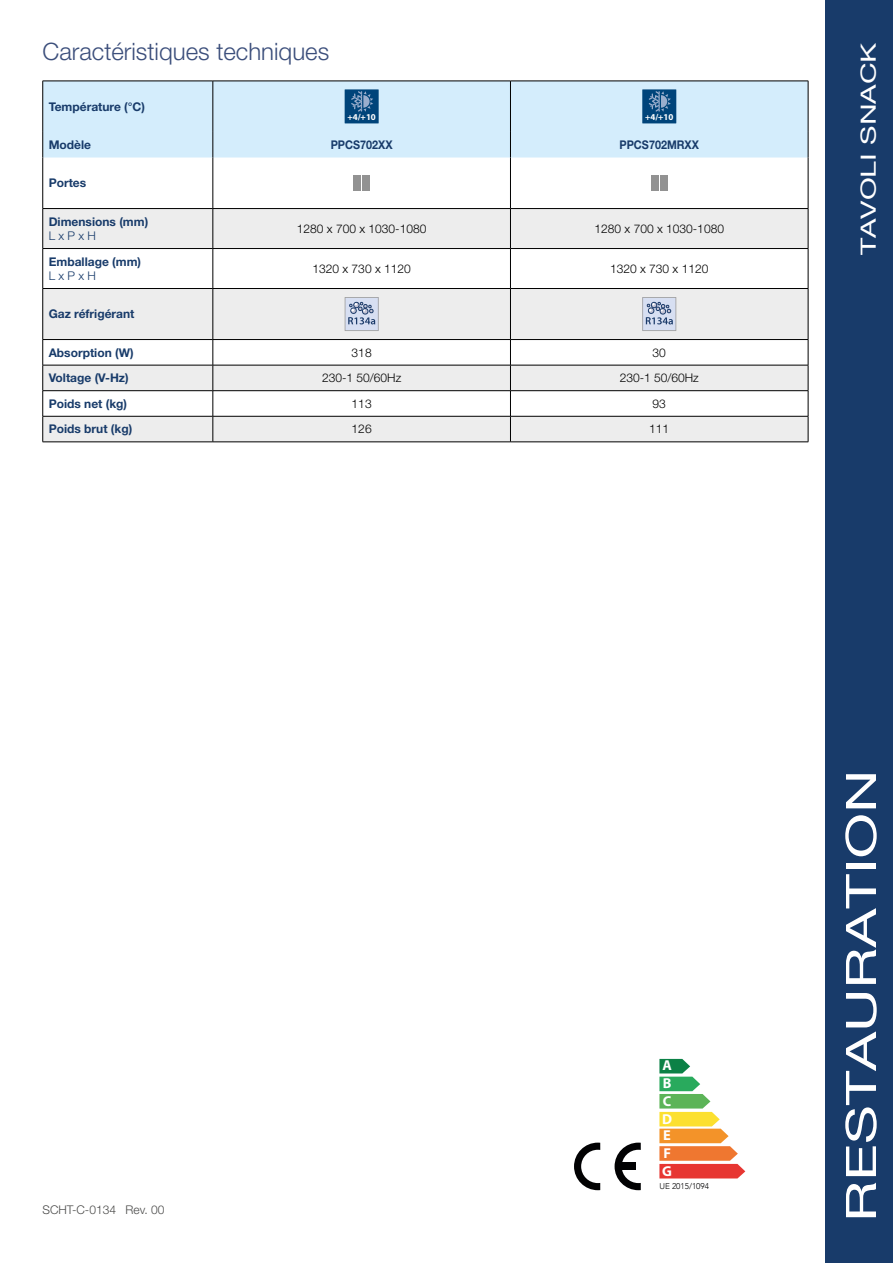
<style>
.page{position:relative;width:893px;height:1263px;background:#fff}
.page>*{position:absolute;margin:0;border:0;box-sizing:border-box;transform-origin:0 0}
.t1{font:42px "Helvetica Neue LT Pro";color:#fff;scale:1.43 1}
.t2{font:300 24px "Helvetica Neue LT Pro";color:#3b4e7b}
.t3{font:21px "Helvetica Neue LT Pro";color:#fff;scale:1.43 1}
.t4{font:700 14.4px/17.5px "Myriad Pro";color:#fff;text-align:justify}
.t5{font:700 12px "Helvetica Neue LT Std";color:#183b6a}
.t6{font:300 12px "Helvetica Neue LT Std";color:#000}
.t7{font:700 12px "Helvetica Neue LT Std";color:#183b6a;scale:.9 1}
.t8{font:300 12px "Helvetica Neue LT Pro";color:#4a4a49}
.t9{font:300 12px "Helvetica Neue LT Std";color:#183b6a}
.t10{font:700 9px "Myriad Pro";color:#fff}
.t11{font:300 8.4px "Avenir";color:#020203}
</style>
<div class="page">
<div style="left:825px;top:0;width:68px;height:1263px;background:#183b6a"></div>
<div style="left:43px;top:82px;width:765px;height:76px;background:#d4edfc"></div>
<svg style="left:43px;top:209px;width:765px;height:233px;fill:#ededed"></svg>
<hr style="left:43px;top:81px;width:170px;height:1px;background:#000">
<hr style="left:42px;top:81px;width:1px;height:51px;background:#000">
<hr style="left:213px;top:81px;width:297px;height:1px;background:#000">
<hr style="left:213px;top:81px;width:1px;height:51px;background:#000">
<hr style="left:510px;top:81px;width:298px;height:1px;background:#000">
<hr style="left:510px;top:81px;width:1px;height:51px;background:#000">
<hr style="left:808px;top:81px;width:1px;height:51px;background:#000">
<svg style="left:42px;top:132px;width:1px;height:26px"></svg>
<svg style="left:213px;top:132px;width:1px;height:26px"></svg>
<svg style="left:510px;top:132px;width:1px;height:26px"></svg>
<svg style="left:808px;top:132px;width:1px;height:26px"></svg>
<hr style="left:42px;top:158px;width:1px;height:50px;background:#000">
<hr style="left:213px;top:158px;width:1px;height:50px;background:#000">
<hr style="left:510px;top:158px;width:1px;height:50px;background:#000">
<hr style="left:808px;top:158px;width:1px;height:50px;background:#000">
<hr style="left:43px;top:208px;width:170px;height:1px;background:#000">
<hr style="left:42px;top:209px;width:1px;height:39px;background:#000">
<hr style="left:213px;top:208px;width:297px;height:1px;background:#000">
<hr style="left:213px;top:209px;width:1px;height:39px;background:#000">
<hr style="left:510px;top:208px;width:298px;height:1px;background:#000">
<hr style="left:510px;top:209px;width:1px;height:39px;background:#000">
<hr style="left:808px;top:209px;width:1px;height:39px;background:#000">
<hr style="left:43px;top:248px;width:170px;height:1px;background:#000">
<hr style="left:42px;top:249px;width:1px;height:39px;background:#000">
<hr style="left:213px;top:248px;width:297px;height:1px;background:#000">
<hr style="left:213px;top:249px;width:1px;height:39px;background:#000">
<hr style="left:510px;top:248px;width:298px;height:1px;background:#000">
<hr style="left:510px;top:249px;width:1px;height:39px;background:#000">
<hr style="left:808px;top:249px;width:1px;height:39px;background:#000">
<hr style="left:43px;top:288px;width:170px;height:1px;background:#000">
<hr style="left:42px;top:289px;width:1px;height:50px;background:#000">
<hr style="left:213px;top:288px;width:297px;height:1px;background:#000">
<hr style="left:213px;top:289px;width:1px;height:50px;background:#000">
<hr style="left:510px;top:288px;width:298px;height:1px;background:#000">
<hr style="left:510px;top:289px;width:1px;height:50px;background:#000">
<hr style="left:808px;top:289px;width:1px;height:50px;background:#000">
<hr style="left:43px;top:339px;width:170px;height:1px;background:#000">
<hr style="left:213px;top:339px;width:297px;height:1px;background:#000">
<hr style="left:510px;top:339px;width:298px;height:1px;background:#000">
<hr style="left:43px;top:365px;width:170px;height:1px;background:#000">
<hr style="left:213px;top:365px;width:297px;height:1px;background:#000">
<hr style="left:510px;top:365px;width:298px;height:1px;background:#000">
<hr style="left:43px;top:390px;width:170px;height:1px;background:#000">
<hr style="left:213px;top:390px;width:297px;height:1px;background:#000">
<hr style="left:510px;top:390px;width:298px;height:1px;background:#000">
<hr style="left:43px;top:416px;width:170px;height:1px;background:#000">
<svg style="left:42px;top:340px;width:1px;height:102px"></svg>
<hr style="left:213px;top:416px;width:297px;height:1px;background:#000">
<svg style="left:213px;top:340px;width:1px;height:102px"></svg>
<hr style="left:510px;top:416px;width:298px;height:1px;background:#000">
<svg style="left:510px;top:340px;width:1px;height:102px"></svg>
<svg style="left:808px;top:340px;width:1px;height:102px"></svg>
<hr style="left:43px;top:442px;width:170px;height:1px;background:#000">
<hr style="left:213px;top:442px;width:297px;height:1px;background:#000">
<hr style="left:510px;top:442px;width:298px;height:1px;background:#000">
<div style="left:345px;top:89px;width:34px;height:34px;background:#00447a"></div>
<svg style="left:351px;top:91px;width:22px;height:21px"></svg>
<div style="left:642px;top:89px;width:34px;height:34px;background:#00447a"></div>
<svg style="left:649px;top:91px;width:22px;height:21px"></svg>
<div style="left:353px;top:175px;width:8px;height:16px;background:#929292"></div>
<div style="left:362px;top:175px;width:8px;height:16px;background:#929292"></div>
<div style="left:651px;top:175px;width:8px;height:16px;background:#929292"></div>
<div style="left:660px;top:175px;width:7px;height:16px;background:#929292"></div>
<svg style="left:345px;top:297px;width:34px;height:34px"></svg>
<svg style="left:642px;top:297px;width:34px;height:34px"></svg>
<svg style="left:574px;top:1142px;width:26px;height:48px"></svg>
<svg style="left:615px;top:1142px;width:26px;height:48px"></svg>
<svg style="left:659px;top:1059px;width:86px;height:119px"></svg>
<h2 class="t2" style="left:43px;top:36px;width:288px">Caractéristiques techniques</h2>
<p class="t5" style="left:49px;top:99px;width:98px">Température (°C)</p>
<p class="t10" style="left:347px;top:112px;width:30px">+4/+10</p>
<p class="t10" style="left:645px;top:112px;width:30px">+4/+10</p>
<p class="t5" style="left:49px;top:137px;width:44px">Modèle</p>
<p class="t7" style="left:331px;top:137px;width:70px">PPCS702XX</p>
<p class="t7" style="left:620px;top:137px;width:90px">PPCS702MRXX</p>
<p class="t5" style="left:49px;top:176px;width:39px">Portes</p>
<p class="t5" style="left:49px;top:214px;width:101px">Dimensions (mm)</p>
<p class="t9" style="left:49px;top:228px;width:49px">L x P x H</p>
<p class="t6" style="left:297px;top:221px;width:131px">1280 x 700 x 1030-1080</p>
<p class="t6" style="left:595px;top:221px;width:131px">1280 x 700 x 1030-1080</p>
<p class="t5" style="left:49px;top:254px;width:94px">Emballage (mm)</p>
<p class="t9" style="left:49px;top:268px;width:49px">L x P x H</p>
<p class="t6" style="left:312px;top:261px;width:100px">1320 x 730 x 1120</p>
<p class="t6" style="left:610px;top:261px;width:100px">1320 x 730 x 1120</p>
<p class="t5" style="left:49px;top:307px;width:87px">Gaz réfrigérant</p>
<p class="t5" style="left:49px;top:345px;width:86px">Absorption (W)</p>
<p class="t6" style="left:352px;top:345px;width:22px">318</p>
<p class="t6" style="left:653px;top:345px;width:15px">30</p>
<p class="t5" style="left:49px;top:370px;width:82px">Voltage (V-Hz)</p>
<p class="t6" style="left:322px;top:371px;width:81px">230-1 50/60Hz</p>
<p class="t6" style="left:620px;top:371px;width:81px">230-1 50/60Hz</p>
<p class="t5" style="left:49px;top:396px;width:80px">Poids net (kg)</p>
<p class="t6" style="left:352px;top:396px;width:22px">113</p>
<p class="t6" style="left:653px;top:396px;width:15px">93</p>
<p class="t5" style="left:49px;top:422px;width:85px">Poids brut (kg)</p>
<p class="t6" style="left:352px;top:422px;width:22px">126</p>
<p class="t6" style="left:649px;top:422px;width:22px">111</p>
<h3 class="t3" style="left:856px;top:255px;width:150px;rotate:-90deg">TAVOLI SNACK</h3>
<p class="t8" style="left:43px;top:1202px;width:123px">SCHT-C-0134 Rev. 00</p>
<p class="t4" style="left:662px;top:1057px;width:12px">A B C D E F G</p>
<p class="t11" style="left:659px;top:1181px;width:51px">UE 2015/1094</p>
<h1 class="t1" style="left:836px;top:1222px;width:318px;rotate:-90deg">RESTAURATION</h1>
</div>
